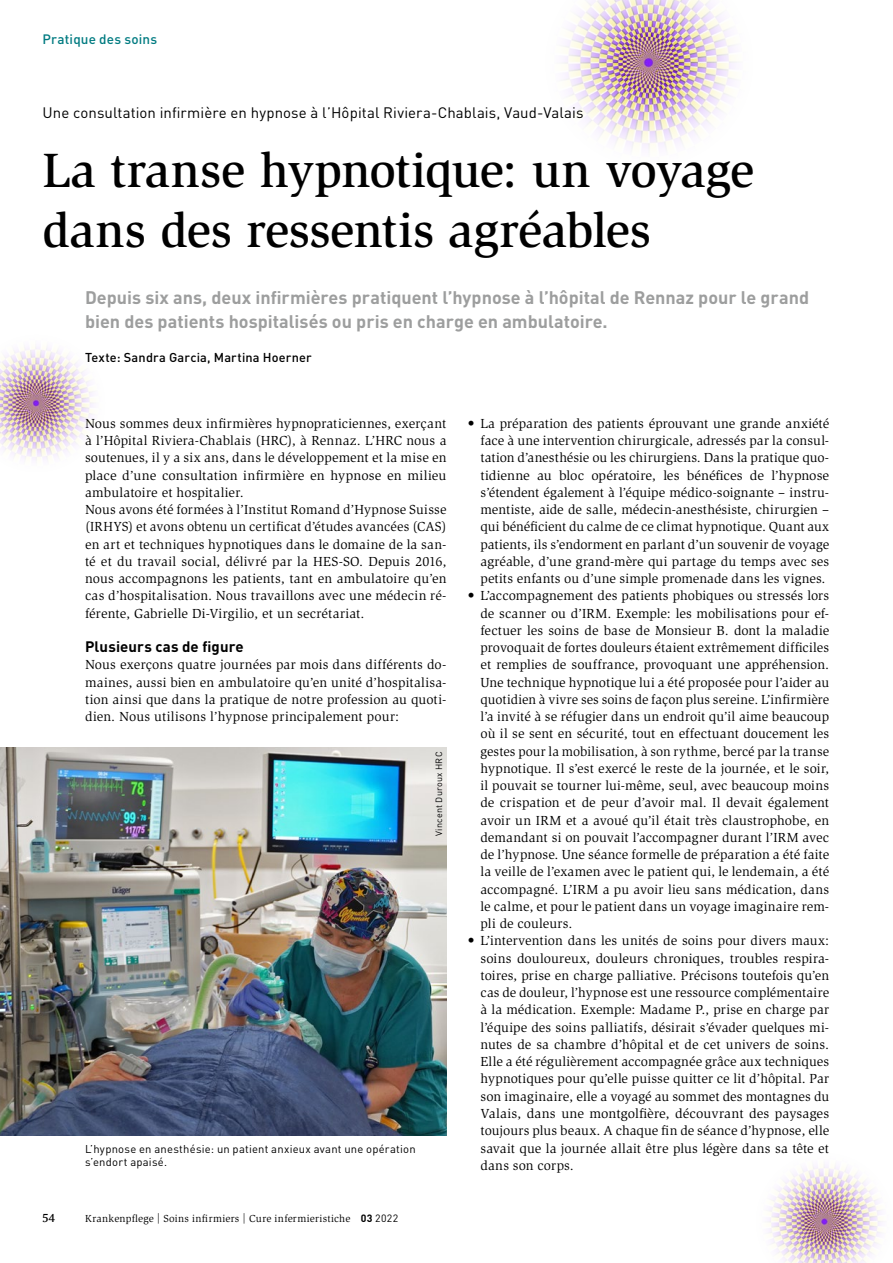
<style>
.page{position:relative;width:893px;height:1263px;background:#fff}
.page>*{position:absolute;margin:0;border:0;box-sizing:border-box;transform-origin:0 0}
.t1{font:500 49.5px/60px "Slimbach Std";letter-spacing:-.005em;color:#000}
.t2{font:700 18px/24px "DIN Pro";color:#9d9e9e}
.t3{font:15px "DIN Pro";letter-spacing:.005em;color:#000}
.t4{font:700 15px "DIN Pro";letter-spacing:.01em;color:#000}
.t5{font:13.5px/17.2px "Slimbach Std";letter-spacing:.01em;color:#000;text-align:justify}
.t6{font:500 13.5px "DIN Pro";letter-spacing:.01em;color:#007b81}
.t7{font:500 12.75px "DIN Pro";letter-spacing:.015em;color:#000}
.t8{font:700 12px "Esta Pro";color:#000}
.t9{font:11.25px/13.5px "DIN Pro";letter-spacing:.02em;color:#000}
.t10{font:10.5px "Slimbach Std";letter-spacing:.025em;color:#000}
.t11{font:9px "DIN Pro";letter-spacing:.025em;color:#000}
.s1{font-family:"DIN Pro";font-weight:700}
.s2{font-family:"DIN Pro"}
</style>
<div class="page">
<img style="left:564px;top:0;width:172px;height:149px">
<img style="left:0;top:747px;width:446px;height:388px">
<img style="left:768px;top:1165px;width:113px;height:98px">
<img style="left:0;top:347px;width:94px;height:113px">
<p class="t6" style="left:43px;top:30px;width:116px">Pratique des soins</p>
<p class="t3" style="left:43px;top:103px;width:542px">Une consultation infirmière en hypnose à l’Hôpital Riviera-Chablais, Vaud-Valais</p>
<h1 class="t1" style="left:43px;top:140px;width:713px">La transe hypnotique: un voyage dans des ressentis agréables</h1>
<h2 class="t2" style="left:85px;top:284px;width:726px">Depuis six ans, deux infirmières pratiquent l’hypnose à l’hôpital de Rennaz pour le grand bien des patients hospitalisés ou pris en charge en ambulatoire.</h2>
<p class="t7" style="left:85px;top:349px;width:228px">Texte: Sandra Garcia, Martina Hoerner</p>
<p class="t5" style="left:85px;top:415px;width:363px;text-align:left">Nous sommes deux infirmières hypnopraticiennes, exerçant à l’Hôpital Riviera-Chablais (HRC), à Rennaz. L’HRC nous a soutenues, il y a six ans, dans le développement et la mise en place d’une consultation infirmière en hypnose en milieu ambulatoire et hospitalier.<br>Nous avons été formées à l’Institut Romand d’Hypnose Suisse (IRHYS) et avons obtenu un certificat d’études avancées (CAS) en art et techniques hypnotiques dans le domaine de la san&shy;té et du travail social, délivré par la HES-SO. Depuis 2016, nous accompagnons les patients, tant en ambulatoire qu’en cas d’hospitalisation. Nous travaillons avec une médecin ré&shy;férente, Gabrielle Di-Virgilio, et un secrétariat.</p>
<p class="t4" style="left:85px;top:636px;width:160px">Plusieurs cas de figure</p>
<p class="t5" style="left:85px;top:656px;width:363px">Nous exerçons quatre journées par mois dans différents do&shy;maines, aussi bien en ambulatoire qu’en unité d’hospitalisa&shy;tion ainsi que dans la pratique de notre profession au quoti&shy;dien. Nous utilisons l’hypnose principalement pour:</p>
<p class="t11" style="left:433px;top:836px;width:86px;rotate:-90deg">Vincent Duroux HRC</p>
<p class="t9" style="left:85px;top:1141px;width:332px">L’hypnose en anesthésie: un patient anxieux avant une opération s’endort apaisé.</p>
<p class="t8" style="left:43px;top:1209px;width:14px">54</p>
<p class="t10" style="left:85px;top:1212px;width:315px">Krankenpflege | Soins infirmiers | Cure infermieristiche <span class="s1">03</span> <span class="s2">2022</span></p>
<p class="t5" style="left:480px;top:415px;width:350px;text-indent:-13px">• La préparation des patients éprouvant une grande anxiété face à une intervention chirurgicale, adressés par la consul&shy;tation d’anesthésie ou les chirurgiens. Dans la pratique quo&shy;tidienne au bloc opératoire, les bénéfices de l’hypnose s’étendent également à l’équipe médico-soignante – instru&shy;mentiste, aide de salle, médecin-anesthésiste, chirurgien – qui bénéficient du calme de ce climat hypnotique. Quant aux patients, ils s’endorment en parlant d’un souvenir de voyage agréable, d’une grand-mère qui partage du temps avec ses petits enfants ou d’une simple promenade dans les vignes.</p>
<p class="t5" style="left:480px;top:587px;width:350px;text-indent:-13px">• L’accompagnement des patients phobiques ou stressés lors de scanner ou d’IRM. Exemple: les mobilisations pour ef&shy;fectuer les soins de base de Monsieur B. dont la maladie provoquait de fortes douleurs étaient extrêmement difficiles et remplies de souffrance, provoquant une appréhension.<br>Une technique hypnotique lui a été proposée pour l’aider au quotidien à vivre ses soins de façon plus sereine. L’infirmière l’a invité à se réfugier dans un endroit qu’il aime beaucoup où il se sent en sécurité, tout en effectuant doucement les gestes pour la mobilisation, à son rythme, bercé par la transe hypnotique. Il s’est exercé le reste de la journée, et le soir, il pouvait se tourner lui-même, seul, avec beaucoup moins de crispation et de peur d’avoir mal. Il devait également avoir un IRM et a avoué qu’il était très claustrophobe, en demandant si on pouvait l’accompagner durant l’IRM avec de l’hypnose. Une séance formelle de préparation a été faite la veille de l’examen avec le patient qui, le lendemain, a été accompagné. L’IRM a pu avoir lieu sans médication, dans le calme, et pour le patient dans un voyage imaginaire rem&shy;pli de couleurs.</p>
<p class="t5" style="left:480px;top:932px;width:350px;text-indent:-13px">• L’intervention dans les unités de soins pour divers maux: soins douloureux, douleurs chroniques, troubles respira&shy;toires, prise en charge palliative. Précisons toutefois qu’en cas de douleur, l’hypnose est une ressource complémentaire à la médication. Exemple: Madame P., prise en charge par l’équipe des soins palliatifs, désirait s’évader quelques mi&shy;nutes de sa chambre d’hôpital et de cet univers de soins.<br>Elle a été régulièrement accompagnée grâce aux techniques hypnotiques pour qu’elle puisse quitter ce lit d’hôpital. Par son imaginaire, elle a voyagé au sommet des montagnes du Valais, dans une montgolfière, découvrant des paysages toujours plus beaux. A chaque fin de séance d’hypnose, elle savait que la journée allait être plus légère dans sa tête et dans son corps.</p>
</div>
